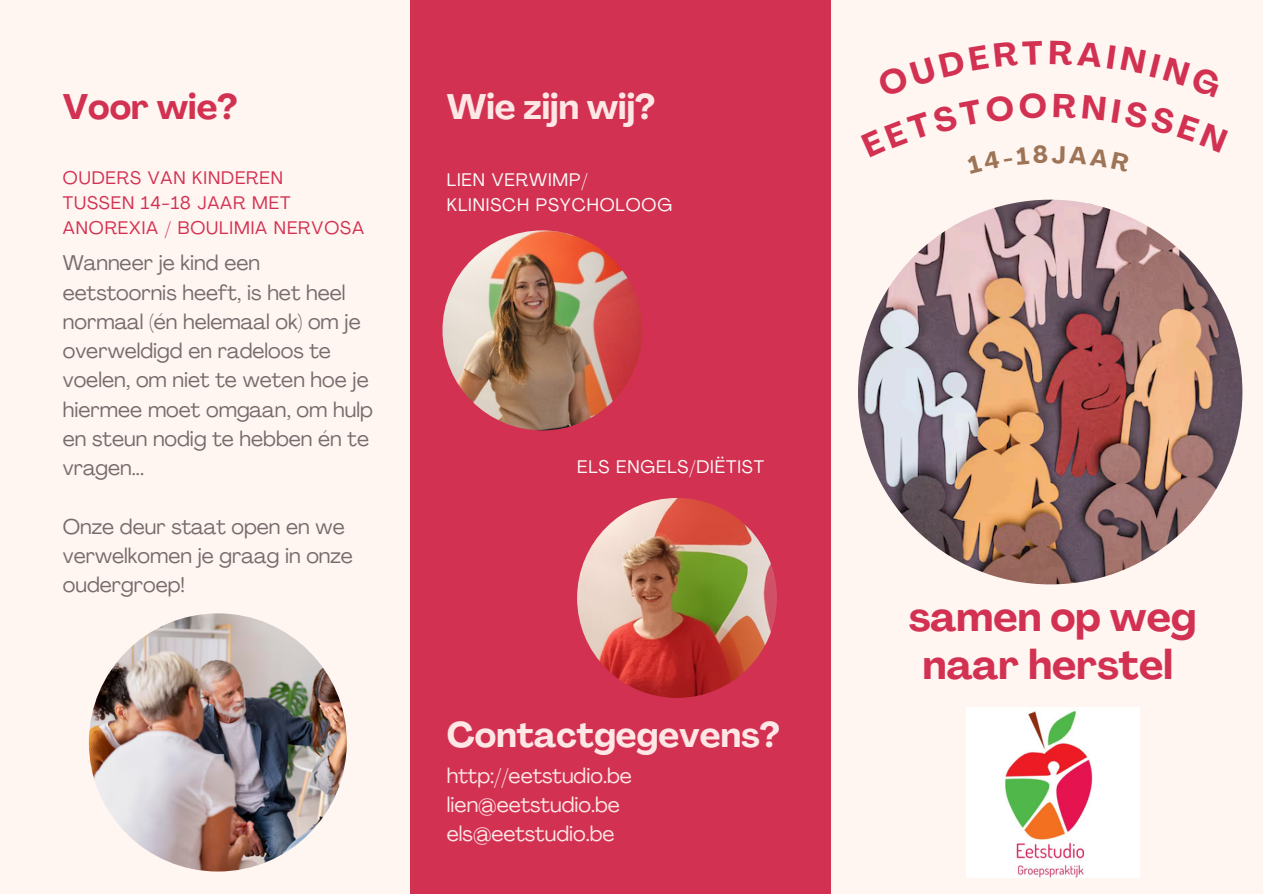
<style>
.page{position:relative;width:1263px;height:894px;background:#fff}
.page>*{position:absolute;margin:0;border:0;box-sizing:border-box;transform-origin:0 0}
.t1{font:700 40.8px/48.2px "Agrandir";color:#d23152;text-align:center}
.t2{font:700 34.95px "Agrandir";color:#ffe7e6}
.t3{font:700 34.95px "Agrandir";color:#d23152}
.t4{font:21px/29.2px "Agrandir";color:#786b6d}
.t5{font:21px/29.2px "Agrandir";color:#ffe7e6}
.t6{font:18px/24.8px "Agrandir";letter-spacing:.05em;color:#d23152}
.t7{font:18px "Agrandir";letter-spacing:.05em;color:#fcfbf9}
</style>
<div class="page">
<div style="left:0;top:0;width:1263px;height:893px;background:#fff5f1"></div>
<img style="left:858px;top:200px;width:384px;height:384px;border-radius:50%">
<div style="left:410px;top:0;width:421px;height:893px;background:#d23152"></div>
<img style="left:966px;top:707px;width:173px;height:170px">
<img style="left:442px;top:230px;width:200px;height:200px;border-radius:50%">
<img style="left:577px;top:498px;width:200px;height:199px;border-radius:50%">
<img style="left:89px;top:613px;width:258px;height:258px;border-radius:50%">
<h2 class="t3" style="left:63px;top:93px;width:176px">Voor wie?</h2>
<p class="t6" style="left:63px;top:167px;width:303px">OUDERS VAN KINDEREN<br>TUSSEN 14-18 JAAR MET<br>ANOREXIA / BOULIMIA NERVOSA</p>
<p class="t4" style="left:63px;top:250px;width:312px">Wanneer je kind een eetstoornis heeft, is het heel normaal (én helemaal ok) om je overweldigd en radeloos te voelen, om niet te weten hoe je hiermee moet omgaan, om hulp en steun nodig te hebben én te vragen...</p>
<h5 class="t4" style="left:63px;top:513px;width:292px">Onze deur staat open en we verwelkomen je graag in onze oudergroep!</h5>
<p class="t2" style="left:447px;top:93px;width:210px">Wie zijn wij?</p>
<h5 class="t7" style="left:447px;top:172px;width:142px">LIEN VERWIMP/</h5>
<p class="t7" style="left:447px;top:197px;width:227px">KLINISCH PSYCHOLOOG</p>
<p class="t7" style="left:577px;top:459px;width:188px">ELS ENGELS/DIËTIST</p>
<h2 class="t2" style="left:447px;top:720px;width:334px">Contactgegevens?</h2>
<p class="t5" style="left:447px;top:762px;width:186px">http://eetstudio.be lien@eetstudio.be els@eetstudio.be</p>
<h1 class="t1" style="left:909px;top:596px;width:289px">samen op weg naar herstel</h1>
</div>
